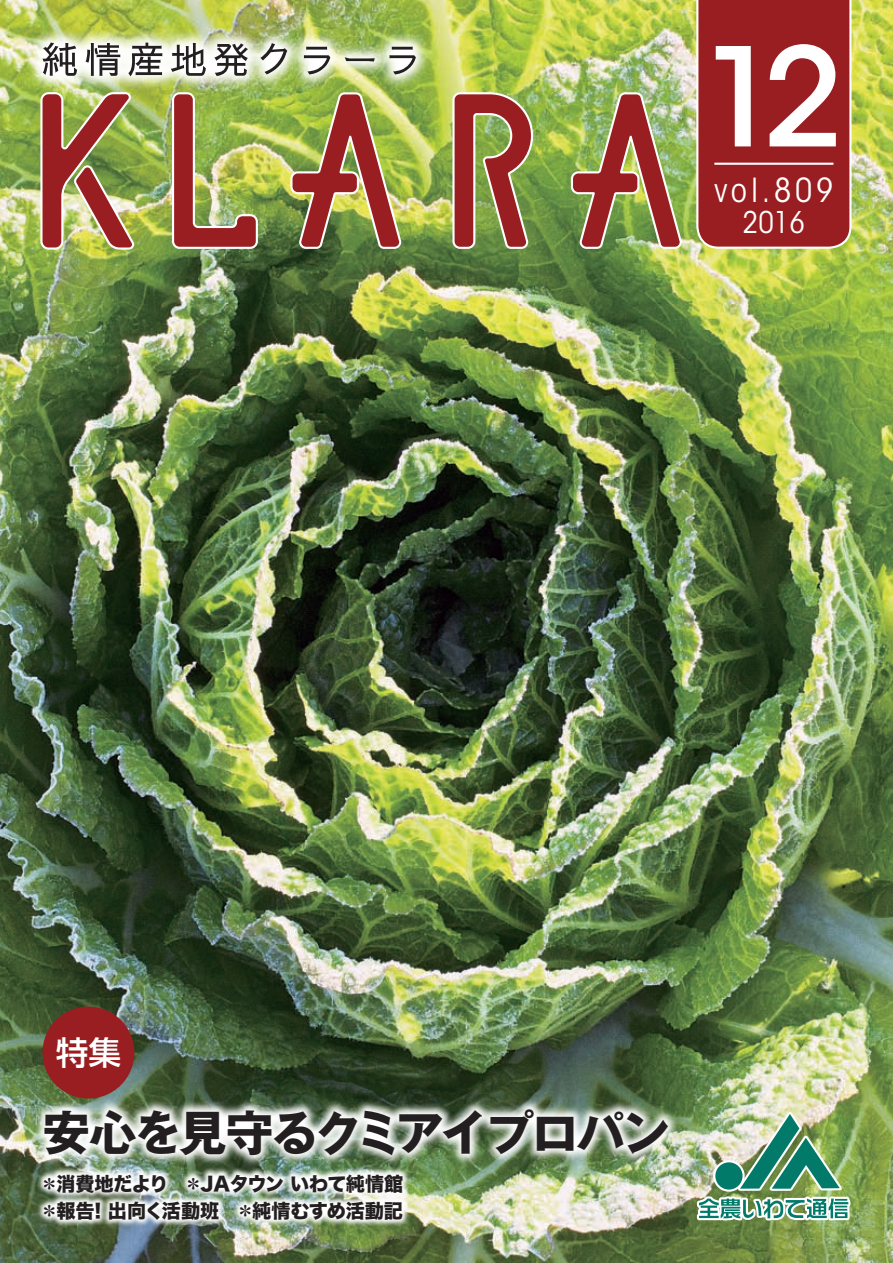
<style>
.page{position:relative;width:893px;height:1263px;background:#fff}
.page>*{position:absolute;margin:0;border:0;box-sizing:border-box;transform-origin:0 0}
.t1{font:500 135.75px "ITC Avant Garde Std";color:#fff}
.t2{font:700 47.55px "Gothic MB101 Pro";letter-spacing:-.05em;color:#231f20}
.t3{font:condensed 33px "ITC Avant Garde Std";letter-spacing:.115em;color:#fff}
.t4{font:500 32.7px "Shin Go Pro";color:#fff}
.t5{font:condensed 29.7px "ITC Avant Garde Std";color:#fff}
.t6{font:19.2px/27.6px "Hira Kaku Std W8";letter-spacing:-.005em;color:#231f20}
.s1{font-family:"Shin Go Pro";font-weight:700}
</style>
<div class="page">
<img style="left:0;top:0;width:893px;height:1263px">
<div style="left:43px;top:1007px;width:91px;height:91px;background:#981e21;border-radius:50%"></div>
<img style="left:37px;top:1167px;width:373px;height:61px">
<img style="left:33px;top:1097px;width:647px;height:70px">
<svg style="left:451px;top:91px;width:83px;height:159px;background:#996d4a"></svg>
<img style="left:289px;top:92px;width:113px;height:158px">
<img style="left:570px;top:91px;width:113px;height:159px">
<img style="left:171px;top:92px;width:88px;height:158px">
<img style="left:39px;top:92px;width:97px;height:159px">
<img style="left:695px;top:1108px;width:158px;height:119px">
<svg style="left:695px;top:0;width:158px;height:250px;background:#9c2a2a"></svg>
<hr style="left:714px;top:163px;width:119px;height:2px;background:#fff">
<img style="left:27px;top:27px;width:404px;height:65px">
<svg style="left:43px;top:43px;width:34px;height:33px"></svg>
<svg style="left:86px;top:43px;width:34px;height:33px"></svg>
<svg style="left:128px;top:43px;width:34px;height:33px"></svg>
<svg style="left:171px;top:43px;width:35px;height:33px"></svg>
<svg style="left:214px;top:43px;width:34px;height:33px"></svg>
<svg style="left:260px;top:43px;width:27px;height:31px"></svg>
<svg style="left:304px;top:47px;width:26px;height:28px"></svg>
<svg style="left:345px;top:57px;width:30px;height:5px"></svg>
<svg style="left:389px;top:47px;width:27px;height:28px"></svg>
<h1 class="t1" style="left:701px;top:13px;width:143px">12</h1>
<h3 class="t3" style="left:714px;top:170px;width:121px">vol.809</h3>
<h3 class="t5" style="left:743px;top:204px;width:64px">2016</h3>
<h3 class="t4" style="left:56px;top:1026px;width:67px">特集</h3>
<h2 class="t2" style="left:43px;top:1093px;width:629px">安心を見守るクミアイプロパン</h2>
<p class="t6" style="left:40px;top:1170px;width:365px"><span class="s1">＊</span>消費地だより　<span class="s1">＊</span>JAタウンいわて純情館<span class="s1">＊</span>報告! 出向く活動班　<span class="s1">＊</span>純情むすめ活動記</p>
</div>
